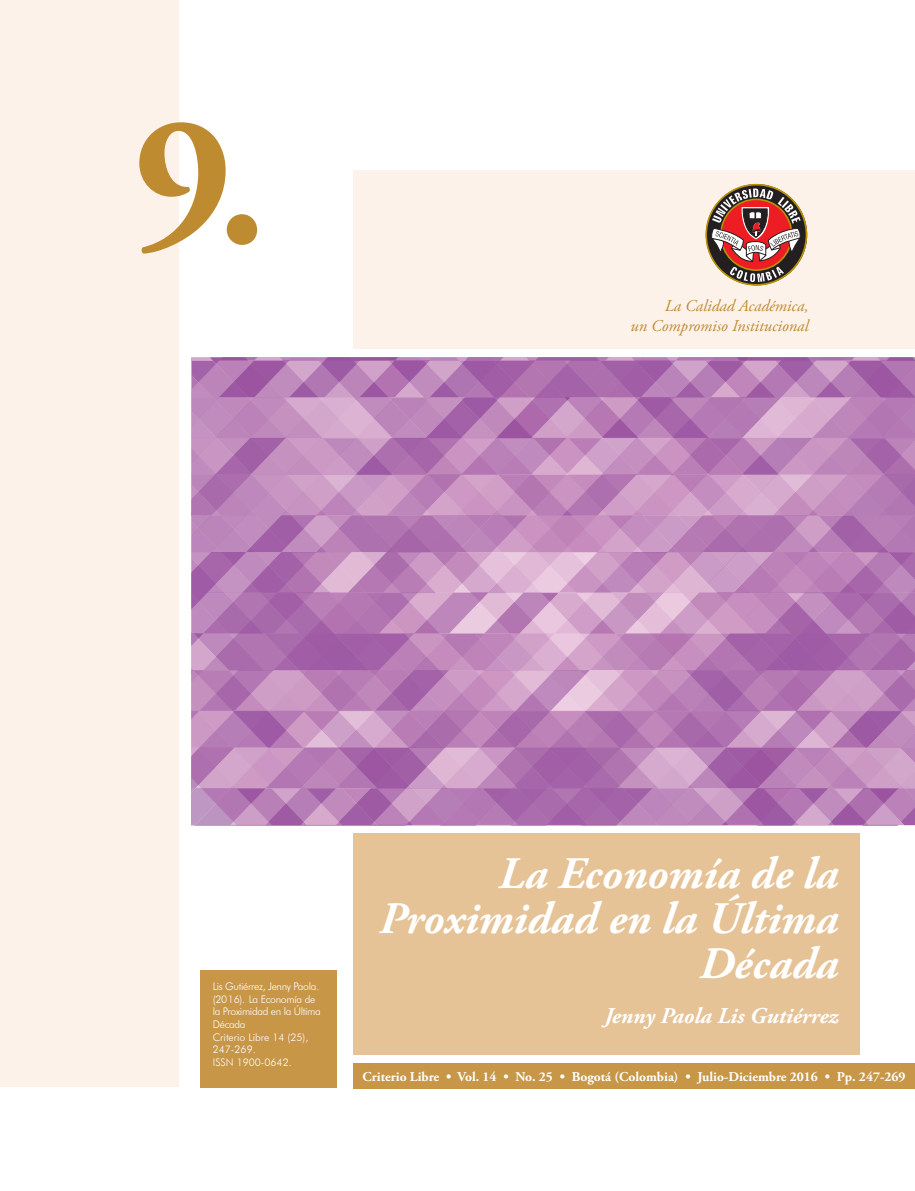
<style>
.page{position:relative;width:915px;height:1191px;background:#fff}
.page>*{position:absolute;margin:0;border:0;box-sizing:border-box;transform-origin:0 0}
.t1{font:700 187.5px "Adobe Garamond Pro";color:#be8b31}
.t2{font:italic 700 45px/45px "Adobe Garamond Pro";color:#fff;text-align:right}
.t3{font:italic 700 22.5px "Adobe Garamond Pro";color:#fff}
.t4{font:italic 16.5px/19.8px "Adobe Garamond Pro";color:#be8b31;text-align:right}
.t5{font:700 13.5px "Adobe Garamond Pro";color:#fff}
.t6{font:300 10.5px/12.6px "Futura BT";letter-spacing:-.03em;color:#fff}
</style>
<div class="page">
<div style="left:353px;top:170px;width:561px;height:179px;background:#fdf2ea"></div>
<div style="left:353px;top:833px;width:506px;height:221px;background:#e6c397"></div>
<svg style="left:191px;top:357px;width:723px;height:469px;background:#bc84b9"></svg>
<div style="left:0;top:0;width:179px;height:1086px;background:#fdf2ea"></div>
<div style="left:353px;top:1063px;width:561px;height:26px;background:#c79647"></div>
<svg style="left:705px;top:184px;width:102px;height:102px"></svg>
<div style="left:200px;top:970px;width:136px;height:117px;background:#c79647"></div>
<h1 class="t1" style="left:134px;top:74px;width:134px">9.</h1>
<h3 class="t4" style="left:630px;top:297px;width:179px">La Calidad Académica,<br>un Compromiso Institucional</h3>
<p class="t6" style="left:213px;top:980px;width:110px">Lis Gutiérrez, Jenny Paola. (2016). La Economía de la Proximidad en la Última<br>Década<br>Criterio Libre 14 (25),<br>247-269.<br>ISSN 1900-0642.</p>
<h2 class="t2" style="left:379px;top:851px;width:460px">La Economía de la<br>Proximidad en la Última<br>Década</h2>
<h3 class="t3" style="left:604px;top:1002px;width:235px">Jenny Paola Lis Gutiérrez</h3>
<p class="t5" style="left:362px;top:1069px;width:544px">Criterio Libre • Vol. 14 • No. 25 • Bogotá (Colombia) • Julio-Diciembre 2016 • Pp. 247-269</p>
</div>
